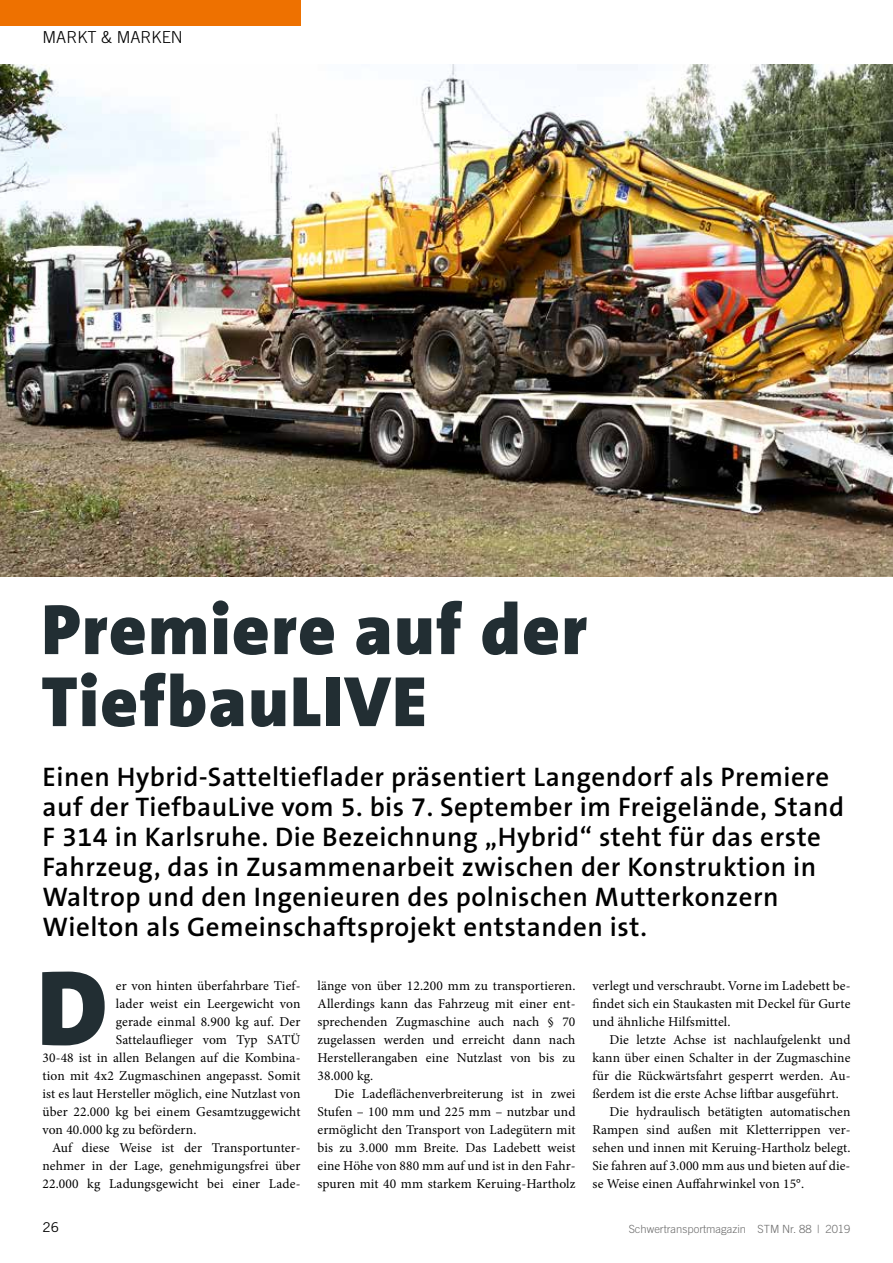
<style>
.page{position:relative;width:893px;height:1263px;background:#fff}
.page>*{position:absolute;margin:0;border:0;box-sizing:border-box;transform-origin:0 0}
.t1{font:900 108px "The Sans B9";color:#222e33}
.t2{font:900 72px/72px "The Sans B9";letter-spacing:.02em;color:#222e33}
.t3{font:600 27px/30px "The Sans B6";letter-spacing:.02em;color:#000}
.t4{font:300 16.5px "Trade Gothic";color:#000}
.t5{font:13.5px/18px "Minion Pro";letter-spacing:.01em;color:#000;text-align:justify}
.t6{font:13.5px "Trade Gothic";color:#000}
.t7{font:300 11.25px "Trade Gothic";color:#6e6e6e}
</style>
<div class="page">
<div style="left:0;top:0;width:300px;height:26px;background:#ee7100"></div>
<img style="left:0;top:64px;width:893px;height:512px">
<p class="t4" style="left:43px;top:27px;width:142px">MARKT &amp; MARKEN</p>
<h2 class="t2" style="left:41px;top:596px;width:547px">Premiere auf der<br>TiefbauLIVE</h2>
<p class="t3" style="left:43px;top:762px;width:803px">Einen Hybrid-Satteltieflader präsentiert Langendorf als Premiere auf der TiefbauLive vom 5. bis 7. September im Freigelände, Stand F 314 in Karlsruhe. Die Bezeichnung „Hybrid“ steht für das erste Fahrzeug, das in Zusammenarbeit zwischen der Konstruktion in Waltrop und den Ingenieuren des polnischen Mutterkonzern Wielton als Gemeinschaftsprojekt entstanden ist.</p>
<p class="t5" style="left:116px;top:977px;width:186px">er von hinten überfahrbare Tief-</p>
<p class="t5" style="left:116px;top:995px;width:186px">lader weist ein Leergewicht von</p>
<p class="t5" style="left:116px;top:1013px;width:186px">gerade einmal 8.900 kg auf. Der</p>
<p class="t5" style="left:116px;top:1031px;width:186px">Sattelauflieger vom Typ SATÜ</p>
<p class="t5" style="left:43px;top:1049px;width:259px">30-48 ist in allen Belangen auf die Kombina-</p>
<p class="t5" style="left:43px;top:1067px;width:259px">tion mit 4x2 Zugmaschinen angepasst. Somit</p>
<p class="t5" style="left:43px;top:1085px;width:259px">ist es laut Hersteller möglich, eine Nutzlast von</p>
<p class="t5" style="left:43px;top:1103px;width:259px">über 22.000 kg bei einem Gesamtzuggewicht</p>
<p class="t5" style="left:43px;top:1121px;width:155px">von 40.000 kg zu befördern.</p>
<p class="t5" style="left:52px;top:1139px;width:250px">Auf diese Weise ist der Transportunter-</p>
<p class="t5" style="left:43px;top:1157px;width:259px">nehmer in der Lage, genehmigungsfrei über</p>
<p class="t5" style="left:43px;top:1175px;width:259px">22.000 kg Ladungsgewicht bei einer Lade-</p>
<h1 class="t1" style="left:37px;top:950px;width:72px">D</h1>
<p class="t5" style="left:317px;top:977px;width:259px">länge von über 12.200 mm zu transportieren.<br>Allerdings kann das Fahrzeug mit einer ent&shy;sprechenden Zugmaschine auch nach § 70 zugelassen werden und erreicht dann nach Herstellerangaben eine Nutzlast von bis zu 38.000 kg.</p>
<p class="t5" style="left:317px;top:1085px;width:259px;text-indent:17px">Die Ladeflächenverbreiterung ist in zwei Stufen – 100 mm und 225 mm – nutzbar und ermöglicht den Transport von Ladegütern mit bis zu 3.000 mm Breite. Das Ladebett weist eine Höhe von 880 mm auf und ist in den Fahr&shy;spuren mit 40 mm starkem Keruing-Hartholz</p>
<p class="t5" style="left:592px;top:977px;width:259px">verlegt und verschraubt. Vorne im Ladebett be&shy;findet sich ein Staukasten mit Deckel für Gurte und ähnliche Hilfsmittel.</p>
<p class="t5" style="left:609px;top:1031px;width:242px">Die letzte Achse ist nachlaufgelenkt und</p>
<p class="t5" style="left:592px;top:1049px;width:259px">kann über einen Schalter in der Zugmaschine</p>
<p class="t5" style="left:592px;top:1067px;width:259px">für die Rückwärtsfahrt gesperrt werden. Au-</p>
<p class="t5" style="left:592px;top:1085px;width:248px">ßerdem ist die erste Achse liftbar ausgeführt.</p>
<p class="t5" style="left:609px;top:1103px;width:242px">Die hydraulisch betätigten automatischen</p>
<p class="t5" style="left:592px;top:1121px;width:259px">Rampen sind außen mit Kletterrippen ver-</p>
<p class="t5" style="left:592px;top:1139px;width:259px">sehen und innen mit Keruing-Hartholz belegt.</p>
<p class="t5" style="left:592px;top:1157px;width:259px">Sie fahren auf 3.000 mm aus und bieten auf die-</p>
<p class="t5" style="left:592px;top:1175px;width:213px">se Weise einen Auffahrwinkel von 15°.</p>
<p class="t6" style="left:43px;top:1219px;width:18px">26</p>
<p class="t7" style="left:629px;top:1222px;width:223px">Schwertransportmagazin STM Nr. 88 | 2019</p>
</div>
